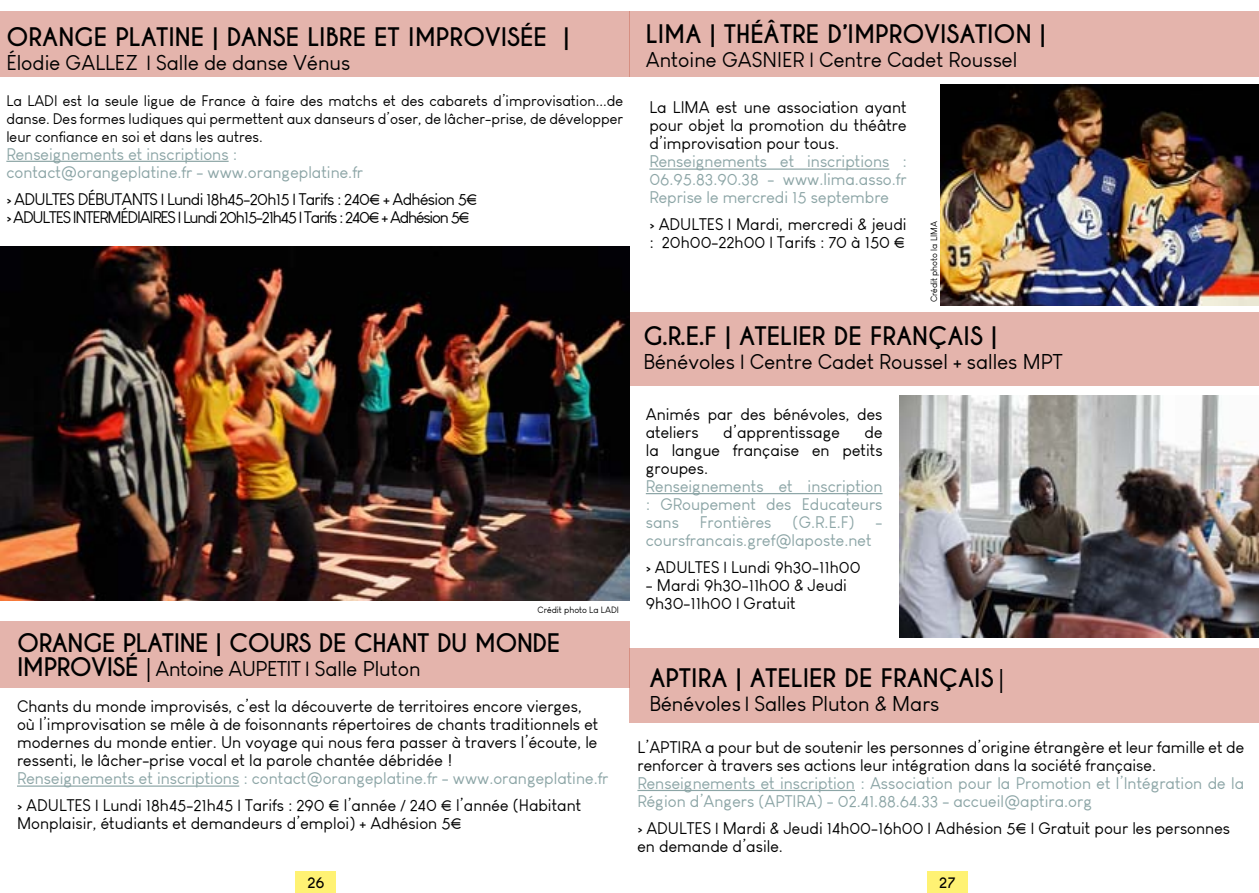
<style>
.page{position:relative;width:1259px;height:893px;background:#fff}
.page>*{position:absolute;margin:0;border:0;box-sizing:border-box;transform-origin:0 0}
.t1{font:700 24px "Caviar Dreams";color:#000}
.t2{font:700 24px "Caviar Dreams";letter-spacing:-.02em;color:#000}
.t3{font:21px "Louis George Cafe";color:#000}
.t4{font:21px "Louis George Cafe";letter-spacing:-.02em;color:#000}
.t5{font:16.5px/18px "Louis George Cafe";color:#000}
.t6{font:16.5px/18px "Louis George Cafe";color:#8ca5a6}
.t7{font:16.5px/18px "Louis George Cafe";letter-spacing:-.07em;color:#000}
.t8{font:15px/18px "Louis George Cafe";color:#000;text-align:justify}
.t9{font:700 13.5px "Caviar Dreams";color:#000}
.t10{font:9px "Louis George Cafe";color:#000}
.s1{font-family:"Caviar Dreams";font-weight:700;font-size:24px}
.s2{font-family:"Myriad Pro";font-size:24px}
.s3{font-family:"Myriad Pro";font-weight:400}
</style>
<div class="page">
<div style="left:296px;top:872px;width:40px;height:21px;background:#fff273"></div>
<div style="left:927px;top:872px;width:40px;height:21px;background:#fff273"></div>
<div style="left:629px;top:648px;width:630px;height:74px;background:#e4b4ac"></div>
<div style="left:629px;top:313px;width:630px;height:73px;background:#e4b4ac"></div>
<img style="left:940px;top:84px;width:319px;height:221px">
<hr style="left:637px;top:790px;width:218px;height:1px;background:#8ca5a6">
<hr style="left:649px;top:168px;width:240px;height:2px;background:#8ca5a6">
<div style="left:629px;top:11px;width:630px;height:66px;background:#e4b4ac"></div>
<div style="left:0;top:621px;width:629px;height:67px;background:#e4b4ac"></div>
<div style="left:0;top:11px;width:629px;height:66px;background:#e4b4ac"></div>
<hr style="left:6px;top:161px;width:223px;height:1px;background:#8ca5a6">
<img style="left:0;top:247px;width:629px;height:354px">
<hr style="left:17px;top:785px;width:222px;height:2px;background:#8ca5a6">
<hr style="left:646px;top:493px;width:236px;height:1px;background:#8ca5a6">
<img style="left:899px;top:395px;width:360px;height:243px">
<h1 class="t1" style="left:6px;top:22px;width:564px">ORANGE PLATINE | DANSE LIBRE ET IMPROVISÉE |</h1>
<p class="t3" style="left:6px;top:50px;width:345px">Élodie GALLEZ | Salle de danse Vénus</p>
<p class="t8" style="left:6px;top:91px;width:618px">La LADI est la seule ligue de France à faire des matchs et des cabarets d’improvisation...de danse. Des formes ludiques qui permettent aux danseurs d’oser, de lâcher-prise, de développer leur confiance en soi et dans les autres.</p>
<p class="t6" style="left:6px;top:145px;width:358px">Renseignements et inscriptions : contact@orangeplatine.fr - www.orangeplatine.fr</p>
<p class="t7" style="left:6px;top:190px;width:472px">› ADULTES DÉBUTANTS | Lundi 18h45-20h15 | Tarifs : 240€ + Adhésion 5€ › ADULTES INTERMÉDIAIRES | Lundi 20h15-21h45 | Tarifs : 240€ + Adhésion 5€</p>
<h1 class="t1" style="left:646px;top:19px;width:401px">LIMA | THÉÂTRE D’IMPROVISATION |</h1>
<p class="t3" style="left:646px;top:47px;width:373px">Antoine GASNIER | Centre Cadet Roussel</p>
<p class="t5" style="left:649px;top:99px;width:259px;text-align:justify">La LIMA est une association ayant pour objet la promotion du théâtre d’improvisation pour tous.</p>
<p class="t6" style="left:649px;top:153px;width:259px;text-align:justify">Renseignements et inscriptions :<br>06.95.83.90.38 - www.lima.asso.fr Reprise le mercredi 15 septembre</p>
<p class="t5" style="left:649px;top:216px;width:30px">› Adultes</p>
<p class="t5" style="left:649px;top:216px;width:259px;text-align:right">| Mardi, mercredi &amp; jeudi<br>: 20h00-22h00 | Tarifs : 70 à 150 €</p>
<p class="t10" style="left:928px;top:302px;width:83px;rotate:-90deg">Crédit photo la LIMA</p>
<h1 class="t1" style="left:643px;top:322px;width:355px">G.R.E.F | ATELIER DE FRANÇAIS |</h1>
<p class="t3" style="left:643px;top:349px;width:421px">Bénévoles | Centre Cadet Roussel + salles MPT</p>
<p class="t10" style="left:537px;top:604px;width:83px">Crédit photo La LADI</p>
<h1 class="t2" style="left:17px;top:629px;width:544px">ORANGE PLATINE | COURS DE CHANT DU MONDE</h1>
<p class="t4" style="left:17px;top:656px;width:405px"><span class="s1">IMPROVISÉ</span> <span class="s2">|</span> Antoine AUPETIT | Salle Pluton</p>
<p class="t5" style="left:17px;top:698px;width:583px">Chants du monde improvisés, c’est la découverte de territoires encore vierges, où l’improvisation se mêle à de foisonnants répertoires de chants traditionnels et modernes du monde entier. Un voyage qui nous fera passer à travers l’écoute, le ressenti, le lâcher-prise vocal et la parole chantée débridée !</p>
<p class="t6" style="left:17px;top:770px;width:593px">Renseignements et inscriptions : contact@orangeplatine.fr - www.orangeplatine.fr</p>
<p class="t5" style="left:17px;top:797px;width:566px">› ADULTES | Lundi 18h45-21h45 | Tarifs : 290 € l’année / 240 € l’année (Habitant<br>Monplaisir, étudiants et demandeurs d’emploi) + Adhésion 5€</p>
<p class="t5" style="left:646px;top:405px;width:238px">Animés par des bénévoles, des ateliers</p>
<p class="t5" style="left:723px;top:423px;width:118px">d’apprentissage</p>
<p class="t5" style="left:646px;top:423px;width:238px;text-align:justify;text-indent:219px">de la langue française en petits groupes.</p>
<p class="t6" style="left:646px;top:477px;width:238px;text-align:justify">Renseignements et inscription : GRoupement des Educateurs sans</p>
<p class="t6" style="left:700px;top:513px;width:73px">Frontières</p>
<p class="t6" style="left:792px;top:513px;width:63px">(G.R.E.F)</p>
<p class="t6" style="left:875px;top:513px;width:8px">-</p>
<p class="t6" style="left:646px;top:531px;width:227px">coursfrancais.gref@laposte.net</p>
<p class="t5" style="left:646px;top:558px;width:30px">› Adultes</p>
<p class="t5" style="left:723px;top:558px;width:138px">| Lundi 9h30-11h00</p>
<p class="t5" style="left:646px;top:576px;width:203px">- Mardi 9h30-11h00 &amp; Jeudi<br>9h30-11h00 | Gratuit</p>
<h1 class="t1" style="left:649px;top:663px;width:356px">APTIRA | ATELIER DE FRANÇAIS <span class="s3">|</span></h1>
<p class="t3" style="left:649px;top:691px;width:292px">Bénévoles | Salles Pluton &amp; Mars</p>
<p class="t5" style="left:637px;top:738px;width:608px">L’APTIRA a pour but de soutenir les personnes d’origine étrangère et leur famille et de renforcer à travers ses actions leur intégration dans la société française.</p>
<p class="t6" style="left:637px;top:774px;width:608px">Renseignements et inscription : Association pour la Promotion et l’Intégration de la<br>Région d’Angers (APTIRA) - 02.41.88.64.33 - accueil@aptira.org</p>
<p class="t5" style="left:637px;top:819px;width:30px">› Adultes</p>
<p class="t5" style="left:637px;top:819px;width:594px;text-indent:78px">| Mardi &amp; Jeudi 14h00-16h00 | Adhésion 5€ | Gratuit pour les personnes en demande d’asile.</p>
<p class="t9" style="left:307px;top:874px;width:19px">26</p>
<p class="t9" style="left:939px;top:874px;width:19px">27</p>
</div>
